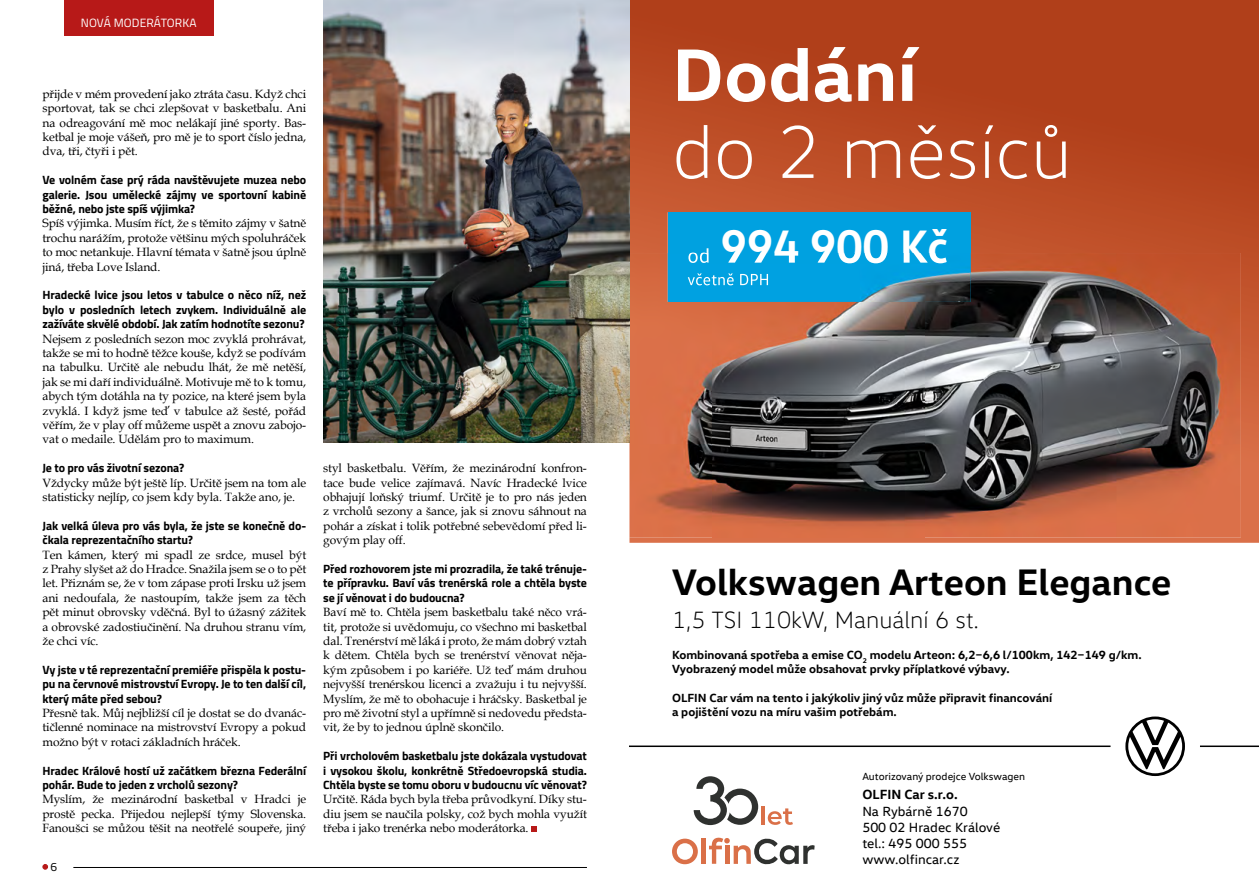
<style>
.page{position:relative;width:1259px;height:893px;background:#fff}
.page>*{position:absolute;margin:0;border:0;box-sizing:border-box;transform-origin:0 0}
.t1{font:300 75.45px "VW Head";color:#fff}
.t2{font:700 75.45px "VW Head";color:#fff}
.t3{font:700 47.7px "VW Text";color:#fff}
.t4{font:700 37.5px "VW Head";color:#000}
.t5{font:300 24px "VW Head";color:#000}
.t6{font:21px "VW Text";color:#fff}
.t7{font:13.5px/16.2px "VW Head";color:#000}
.t8{font:700 13.5px "VW Head";color:#000}
.t9{font:12px/14.4px "Book Antiqua";letter-spacing:-.01em;color:#000;text-align:justify}
.t10{font:700 12px/14.4px "Titillium";letter-spacing:-.01em;color:#000;text-align:justify}
.t11{font:700 12px/14.4px "VW Head";color:#000}
.t12{font:12px "Titillium Web";letter-spacing:.01em;color:#fff}
.t13{font:12px "Titillium Web";color:#000}
.t14{font:10.5px "VW Head";color:#000}
</style>
<div class="page">
<svg style="left:43px;top:864px;width:5px;height:5px"></svg>
<hr style="left:73px;top:867px;width:514px;height:1px;background:#000">
<img style="left:629px;top:0;width:630px;height:543px">
<svg style="left:672px;top:839px;width:26px;height:25px"></svg>
<hr style="left:701px;top:838px;width:4px;height:26px;background:#da7048">
<svg style="left:709px;top:837px;width:105px;height:28px"></svg>
<hr style="left:761px;top:806px;width:3px;height:19px;background:#da7048">
<svg style="left:768px;top:808px;width:25px;height:17px"></svg>
<svg style="left:693px;top:776px;width:65px;height:49px"></svg>
<hr style="left:629px;top:745px;width:481px;height:2px;background:#000">
<hr style="left:1200px;top:745px;width:59px;height:2px;background:#000">
<svg style="left:1125px;top:716px;width:60px;height:60px"></svg>
<div style="left:668px;top:212px;width:302px;height:90px;background:#00a1e0"></div>
<img style="left:629px;top:253px;width:84px;height:284px">
<img style="left:925px;top:253px;width:315px;height:284px">
<img style="left:713px;top:302px;width:212px;height:235px">
<img style="left:668px;top:253px;width:302px;height:49px">
<img style="left:688px;top:253px;width:20px;height:10px">
<img style="left:710px;top:253px;width:236px;height:10px">
<img style="left:688px;top:273px;width:80px;height:12px">
<img style="left:323px;top:0;width:306px;height:442px">
<div style="left:64px;top:0;width:149px;height:35px;background:#b71918"></div>
<svg style="left:531px;top:826px;width:6px;height:5px"></svg>
<p class="t12" style="left:81px;top:14px;width:117px">NOVÁ MODERÁTORKA</p>
<p class="t9" style="left:43px;top:86px;width:265px">přijde v mém provedení jako ztráta času. Když chci sportovat, tak se chci zlepšovat v basketbalu. Ani na odreagování mě moc nelákají jiné sporty. Bas&shy;ketbal je moje vášeň, pro mě je to sport číslo jedna, dva, tři, čtyři i pět.</p>
<p class="t10" style="left:43px;top:172px;width:265px">Ve volném čase prý ráda navštěvujete muzea nebo galerie. Jsou umělecké zájmy ve sportovní kabině běžné, nebo jste spíš výjimka?</p>
<p class="t9" style="left:43px;top:216px;width:265px">Spíš výjimka. Musím říct, že s těmito zájmy v šatně trochu narážím, protože většinu mých spoluhráček to moc netankuje. Hlavní témata v šatně jsou úplně jiná, třeba Love Island.</p>
<p class="t10" style="left:43px;top:287px;width:265px">Hradecké lvice jsou letos v tabulce o něco níž, než bylo v posledních letech zvykem. Individuálně ale zažíváte skvělé období. Jak zatím hodnotíte sezonu?</p>
<p class="t9" style="left:43px;top:331px;width:265px">Nejsem z posledních sezon moc zvyklá prohrávat, takže se mi to hodně těžce kouše, když se podívám na tabulku. Určitě ale nebudu lhát, že mě netěší, jak se mi daří individuálně. Motivuje mě to k tomu, abych tým dotáhla na ty pozice, na které jsem byla zvyklá. I když jsme teď v tabulce až šesté, pořád věřím, že v play off můžeme uspět a znovu zabojo&shy;vat o medaile. Udělám pro to maximum.</p>
<p class="t10" style="left:43px;top:460px;width:143px">Je to pro vás životní sezona?</p>
<p class="t9" style="left:43px;top:475px;width:265px">Vždycky může být ještě líp. Určitě jsem na tom ale statisticky nejlíp, co jsem kdy byla. Takže ano, je.</p>
<p class="t10" style="left:43px;top:518px;width:265px">Jak velká úleva pro vás byla, že jste se konečně do&shy;čkala reprezentačního startu?</p>
<p class="t9" style="left:43px;top:547px;width:265px">Ten kámen, který mi spadl ze srdce, musel být z Prahy slyšet až do Hradce. Snažila jsem se o to pět let. Přiznám se, že v tom zápase proti Irsku už jsem ani nedoufala, že nastoupím, takže jsem za těch pět minut obrovsky vděčná. Byl to úžasný zážitek a obrovské zadostiučinění. Na druhou stranu vím, že chci víc.</p>
<p class="t10" style="left:43px;top:662px;width:265px">Vy jste v té reprezentační premiéře přispěla k postu&shy;pu na červnové mistrovství Evropy. Je to ten další cíl, který máte před sebou?</p>
<p class="t9" style="left:43px;top:705px;width:265px">Přesně tak. Můj nejbližší cíl je dostat se do dvanác&shy;tičlenné nominace na mistrovství Evropy a pokud možno být v rotaci základních hráček.</p>
<p class="t10" style="left:43px;top:763px;width:265px">Hradec Králové hostí už začátkem března Federální pohár. Bude to jeden z vrcholů sezony?</p>
<p class="t9" style="left:43px;top:792px;width:265px">Myslím, že mezinárodní basketbal v Hradci je prostě pecka. Přijedou nejlepší týmy Slovenska.<br>Fanoušci se můžou těšit na neotřelé soupeře, jiný</p>
<p class="t13" style="left:51px;top:858px;width:8px">6</p>
<p class="t9" style="left:323px;top:461px;width:265px">styl basketbalu. Věřím, že mezinárodní konfron&shy;tace bude velice zajímavá. Navíc Hradecké lvice obhajují loňský triumf. Určitě je to pro nás jeden z vrcholů sezony a šance, jak si znovu sáhnout na pohár a získat i tolik potřebné sebevědomí před li&shy;govým play off.</p>
<p class="t10" style="left:323px;top:561px;width:265px">Před rozhovorem jste mi prozradila, že také trénuje&shy;te přípravku. Baví vás trenérská role a chtěla byste se jí věnovat i do budoucna?</p>
<p class="t9" style="left:323px;top:605px;width:265px">Baví mě to. Chtěla jsem basketbalu také něco vrá&shy;tit, protože si uvědomuju, co všechno mi basketbal dal. Trenérství mě láká i proto, že mám dobrý vztah k dětem. Chtěla bych se trenérství věnovat něja&shy;kým způsobem i po kariéře. Už teď mám druhou nejvyšší trenérskou licenci a zvažuju i tu nejvyšší.<br>Myslím, že mě to obohacuje i hráčsky. Basketbal je pro mě životní styl a upřímně si nedovedu předsta&shy;vit, že by to jednou úplně skončilo.</p>
<p class="t10" style="left:323px;top:748px;width:265px">Při vrcholovém basketbalu jste dokázala vystudovat i vysokou školu, konkrétně Středoevropská studia.<br>Chtěla byste se tomu oboru v budoucnu víc věnovat?</p>
<p class="t9" style="left:323px;top:792px;width:265px">Určitě. Ráda bych byla třeba průvodkyní. Díky stu&shy;diu jsem se naučila polsky, což bych mohla využít třeba i jako trenérka nebo moderátorka.</p>
<h1 class="t2" style="left:672px;top:26px;width:247px">Dodání</h1>
<h1 class="t1" style="left:672px;top:108px;width:401px">do 2 měsíců</h1>
<h3 class="t6" style="left:687px;top:242px;width:24px">od</h3>
<h2 class="t3" style="left:721px;top:215px;width:229px">994 900 Kč</h2>
<h3 class="t4" style="left:672px;top:557px;width:501px">Volkswagen Arteon Elegance</h3>
<h3 class="t5" style="left:672px;top:605px;width:308px">1,5 TSI 110kW, Manuální 6 st.</h3>
<p class="t11" style="left:672px;top:647px;width:471px">Kombinovaná spotřeba a emise CO<sub>2</sub> modelu Arteon: 6,2–6,6 l/100km, 142–149 g/km.<br>Vyobrazený model může obsahovat prvky příplatkové výbavy.</p>
<p class="t11" style="left:672px;top:690px;width:382px">OLFIN Car vám na tento i jakýkoliv jiný vůz může připravit financování a pojištění vozu na míru vašim potřebám.</p>
<p class="t14" style="left:862px;top:770px;width:164px">Autorizovaný prodejce Volkswagen</p>
<p class="t8" style="left:862px;top:786px;width:97px">OLFIN Car s.r.o.</p>
<p class="t7" style="left:862px;top:803px;width:139px">Na Rybárně 1670<br>500 02 Hradec Králové tel.: 495 000 555 www.olfincar.cz</p>
</div>
